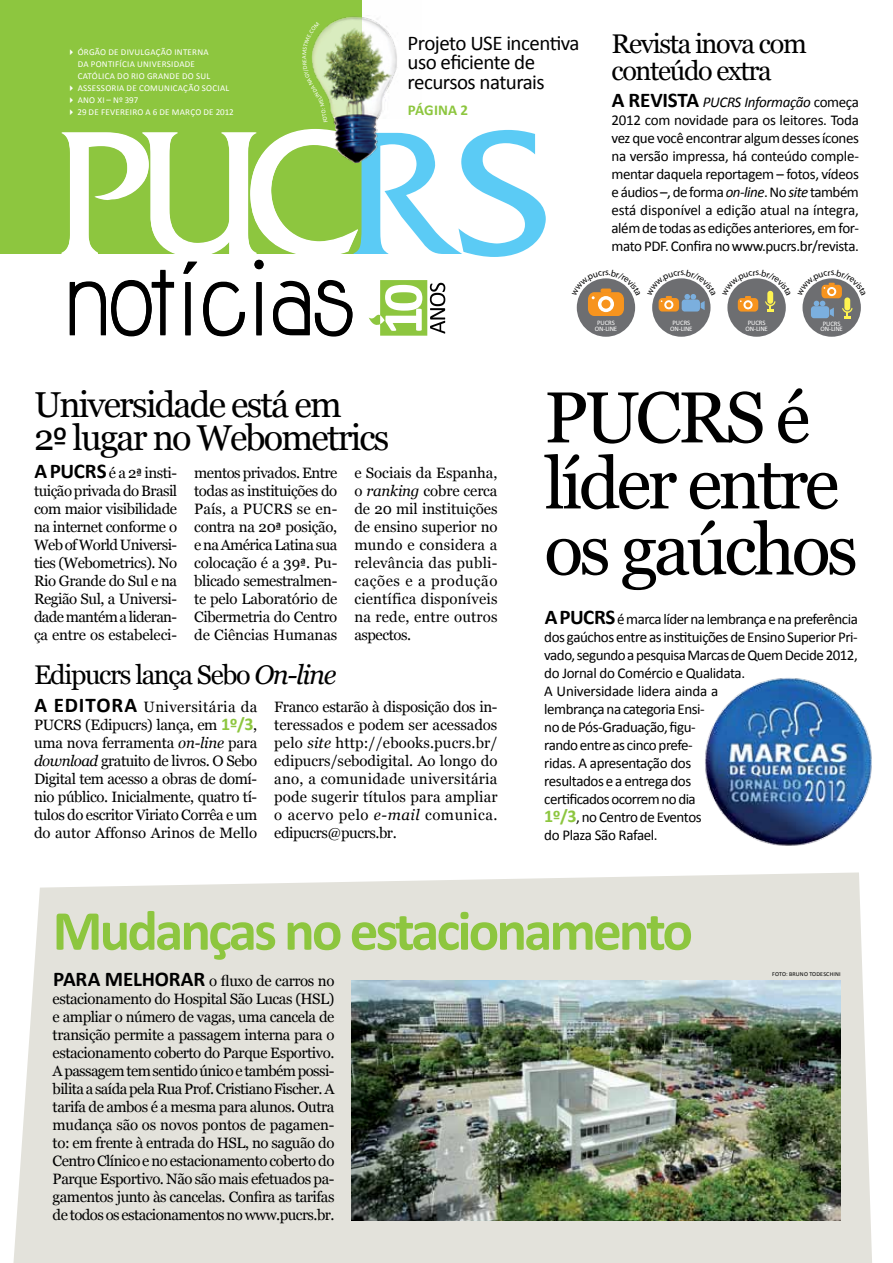
<style>
.page{position:relative;width:893px;height:1263px;background:#fff}
.page>*{position:absolute;margin:0;border:0;box-sizing:border-box;transform-origin:0 0}
.t1{font:72px/66px "Georgia";letter-spacing:-.05em;color:#000}
.t2{font:700 57px "Calibri";letter-spacing:-.05em;color:#8dc63f}
.t3{font:36px/33px "Georgia";letter-spacing:-.05em;color:#000}
.t4{font:27px/27px "Georgia";letter-spacing:-.05em;color:#000}
.t5{font:21px/19.5px "Calibri";letter-spacing:-.025em;color:#000}
.t6{font:700 21px "Calibri";letter-spacing:-.01em;color:#000}
.t7{font:15px/18px "Georgia";letter-spacing:-.015em;color:#000;text-align:justify}
.t8{font:15px/18px "Calibri";letter-spacing:-.03em;color:#000;text-align:justify}
.t9{font:700 15px "Calibri";letter-spacing:.01em;color:#8dc63f}
.t10{font:9px/12px "Calibri";letter-spacing:.03em;color:#fff}
.t11{font:6.75px/5.7px "Calibri";letter-spacing:-.02em;color:#fff;text-align:center}
.t12{font:6px "Calibri";letter-spacing:.03em;color:#000}
.s1{font-weight:700;font-size:21px}
.s2{font-style:italic}
.s3{font-family:"Calibri"}
.s4{font-family:"Calibri";font-weight:700;font-size:21px}
.s5{font-family:"Calibri";font-weight:700;font-size:18px;color:#8dc63f}
.s6{font-weight:700;font-size:18px;color:#8dc63f}
</style>
<div class="page">
<svg style="left:13px;top:872px;width:859px;height:391px;fill:#e3e2db"></svg>
<div style="left:0;top:0;width:362px;height:254px;background:#8dc63f"></div>
<svg style="left:62px;top:129px;width:484px;height:208px"></svg>
<img style="left:286px;top:16px;width:135px;height:147px">
<div style="left:652px;top:278px;width:58px;height:59px;background:#6d6e71;border-radius:50%"></div>
<div style="left:682px;top:299px;width:18px;height:13px;background:#7bafde;border-radius:3px"></div>
<div style="left:659px;top:298px;width:20px;height:14px;background:#f7941e;border-radius:4px"></div>
<div style="left:727px;top:278px;width:59px;height:59px;background:#6d6e71;border-radius:50%"></div>
<div style="left:802px;top:278px;width:59px;height:59px;background:#6d6e71;border-radius:50%"></div>
<div style="left:577px;top:278px;width:58px;height:59px;background:#6d6e71;border-radius:50%"></div>
<img style="left:351px;top:980px;width:490px;height:240px">
<img style="left:705px;top:678px;width:167px;height:168px">
<svg style="left:302px;top:22px;width:26px;height:101px"></svg>
<svg style="left:652px;top:278px;width:59px;height:32px"></svg>
<svg style="left:727px;top:278px;width:59px;height:34px"></svg>
<svg style="left:802px;top:278px;width:59px;height:40px"></svg>
<svg style="left:576px;top:278px;width:60px;height:38px"></svg>
<p class="t10" style="left:78px;top:46px;width:132px;text-indent:-11px">✔ ÓRGÃO DE DIVULGAÇÃO INTERNA da Ponti</p>
<p class="t10" style="left:115px;top:58px;width:34px">fícia Univer</p>
<p class="t10" style="left:167px;top:58px;width:10px">sidade</p>
<p class="t10" style="left:78px;top:70px;width:6px">Católi</p>
<p class="t10" style="left:105px;top:70px;width:55px">ca do Rio Grande</p>
<p class="t10" style="left:182px;top:70px;width:20px">do Sul</p>
<p class="t10" style="left:67px;top:82px;width:45px">✔ Assessoria</p>
<p class="t10" style="left:127px;top:82px;width:58px">de Comunicação</p>
<p class="t10" style="left:202px;top:82px;width:21px">Social</p>
<p class="t10" style="left:67px;top:94px;width:73px">✔ Ano Xi – Nº 397</p>
<p class="t10" style="left:67px;top:106px;width:169px">✔ 29 de fevereiro a 6 de março de 2012</p>
<h3 class="t5" style="left:408px;top:33px;width:173px">Projeto USE incentiva uso eficiente de recursos naturais</h3>
<p class="t9" style="left:408px;top:101px;width:61px">PÁGINA 2</p>
<h3 class="t4" style="left:611px;top:30px;width:197px">Revista inova com conteúdo extra</h3>
<p class="t8" style="left:611px;top:93px;width:249px"><span class="s1">A revista</span> <span class="s2">PUCRS Informação</span> começa 2012 com novidade para os leitores. Toda vez que você encontrar algum desses ícones na versão impressa, há conteúdo comple&shy;mentar daquela reportagem – fotos, vídeos e áudios –, de forma <span class="s2">on-line</span>. No <span class="s2">site</span> também está disponível a edição atual na íntegra, além de todas as edições anteriores, em for&shy;mato PDF. Confira no www.pucrs.br/revista.</p>
<p class="t11" style="left:595px;top:320px;width:24px">PUCRS<br>ON-LINE</p>
<p class="t11" style="left:670px;top:320px;width:24px">PUCRS<br>ON-LINE</p>
<p class="t11" style="left:745px;top:320px;width:24px">PUCRS<br>ON-LINE</p>
<p class="t11" style="left:820px;top:321px;width:24px">PUCRS<br>ON-LINE</p>
<h3 class="t3" style="left:34px;top:389px;width:357px">Universidade está em<br>2<span class="s3">º</span> lugar no Webometrics</h3>
<p class="t7" style="left:34px;top:464px;width:145px"><span class="s4">A PUCRS</span> é a 2<span class="s3">ª</span> insti&shy;tuição privada do Brasil com maior visibilidade na internet conforme o Web of World Universi&shy;ties (Webometrics). No Rio Grande do Sul e na Região Sul, a Universi&shy;dade mantém a lideran&shy;ça entre os estabeleci-</p>
<p class="t7" style="left:194px;top:464px;width:145px">mentos privados. Entre todas as instituições do País, a PUCRS se en&shy;contra na 20<span class="s3">ª</span> posição, e na América Latina sua colocação é a 39<span class="s3">ª</span>. Pu&shy;blicado semestralmen&shy;te pelo Laboratório de Cibermetria do Centro de Ciências Humanas</p>
<p class="t7" style="left:354px;top:464px;width:145px">e Sociais da Espanha, o <span class="s2">ranking</span> cobre cerca de 20 mil instituições de ensino superior no mundo e considera a relevância das publi&shy;cações e a produção científica disponíveis na rede, entre outros aspectos.</p>
<h3 class="t4" style="left:34px;top:662px;width:304px">Edipucrs lança Sebo <span class="s2">On-line</span></h3>
<p class="t7" style="left:34px;top:698px;width:225px"><span class="s4">A Editora</span> Universitária da PUCRS (Edipucrs) lança, em <span class="s5">1º/3</span>, uma nova ferramenta <span class="s2">on-line</span> para <span class="s2">download</span> gratuito de livros. O Sebo Digital tem acesso a obras de domí&shy;nio público. Inicialmente, quatro tí&shy;tulos do escritor Viriato Corrêa e um do autor Affonso Arinos de Mello</p>
<p class="t7" style="left:274px;top:698px;width:225px">Franco estarão à disposição dos in&shy;teressados e podem ser acessados pelo <span class="s2">site</span> http://ebooks.pucrs.br/ edipucrs/sebodigital. Ao longo do ano, a comunidade universitária pode sugerir títulos para ampliar o acervo pelo <span class="s2">e-mail</span> comunica. edipucrs@pucrs.br.</p>
<h1 class="t1" style="left:544px;top:386px;width:315px">PUCRS é líder entre os gaúchos</h1>
<p class="t8" style="left:544px;top:610px;width:315px;text-align:left"><span class="s1">A PUCRS</span> é marca líder na lembrança e na preferência dos gaúchos entre as instituições de Ensino Superior Pri&shy;vado, segundo a pesquisa Marcas de Quem Decide 2012, do Jornal do Comércio e Qualidata.<br>A Universidade lidera ainda a<br>lembrança na categoria Ensi-<br>no de Pós-Graduação, figu-<br>rando entre as cinco prefe-<br>ridas. A apresentação dos<br>resultados e a entrega dos<br>certificados ocorrem no dia<br><span class="s6">1º/3</span>, no Centro de Eventos<br>do Plaza São Rafael.</p>
<h2 class="t2" style="left:53px;top:894px;width:642px">Mudanças no estacionamento</h2>
<h3 class="t6" style="left:53px;top:966px;width:24px">Para</h3>
<h3 class="t6" style="left:105px;top:966px;width:77px">melhorar</h3>
<p class="t7" style="left:53px;top:972px;width:283px;text-indent:157px">o fluxo de carros no estacionamento do Hospital São Lucas (HSL) e ampliar o número de vagas, uma cancela de transição permite a passagem interna para o estacionamento coberto do Parque Esportivo.<br>A passagem tem sentido único e também possi&shy;bilita a saída pela Rua Prof. Cristiano Fischer. A tarifa de ambos é a mesma para alunos. Outra mudança são os novos pontos de pagamen&shy;to: em frente à entrada do HSL, no saguão do Centro Clínico e no estacionamento coberto do Parque Esportivo. Não são mais efetuados pa&shy;gamentos junto às cancelas. Confira as tarifas de todos os estacionamentos no www.pucrs.br.</p>
<p class="t12" style="left:772px;top:970px;width:5px">Foto</p>
<p class="t12" style="left:786px;top:970px;width:12px">: Bruno</p>
<p class="t12" style="left:809px;top:970px;width:8px">Tode</p>
<p class="t12" style="left:823px;top:970px;width:14px">schini</p>
</div>
